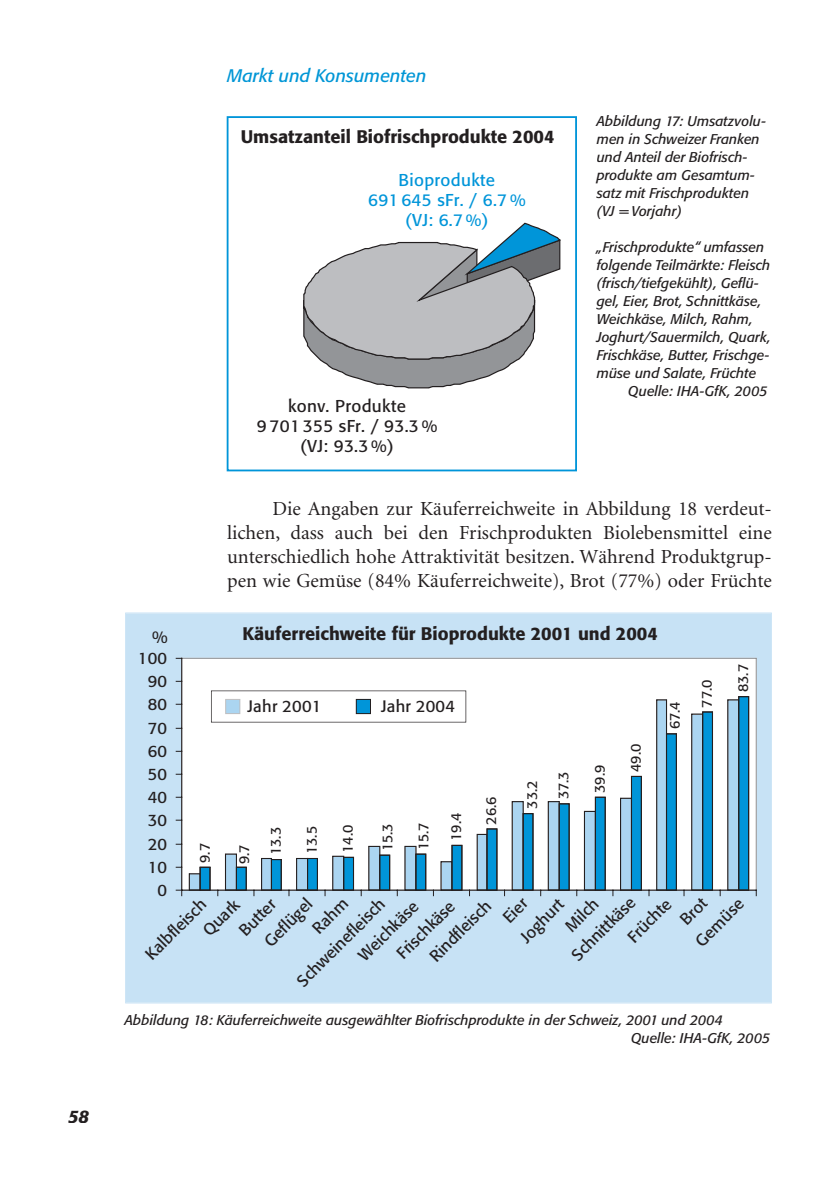
<style>
.page{position:relative;width:840px;height:1191px;background:#fff}
.page>*{position:absolute;margin:0;border:0;box-sizing:border-box;transform-origin:0 0}
.t1{font:20px/24px "Minion";color:#231f20;text-align:justify}
.t2{font:500 18px "Formata BQ";color:#231f20}
.t3{font:italic 18px "Formata BQ";color:#0096d6}
.t4{font:italic 500 18px "Formata BQ";color:#231f20}
.t5{font:17px/20px "Formata BQ";letter-spacing:.02em;color:#231f20;text-align:center}
.t6{font:17px/20px "Formata BQ";letter-spacing:.02em;color:#0095d9;text-align:center}
.t7{font:16.4px/23.8px "Formata BQ";letter-spacing:.02em;color:#231f20}
.t8{font:14.2px/31.2px "Formata BQ";color:#231f20}
.t9{font:italic 14px/18px "Formata BQ";color:#231f20}
</style>
<div class="page">
<svg style="left:226px;top:116px;width:350px;height:355px"></svg>
<div style="left:125px;top:612px;width:646px;height:391px;background:#c7e2f5"></div>
<svg style="left:182px;top:658px;width:574px;height:231px"></svg>
<svg style="left:189px;top:866px;width:21px;height:23px"></svg>
<svg style="left:225px;top:853px;width:22px;height:36px"></svg>
<svg style="left:261px;top:858px;width:21px;height:31px"></svg>
<svg style="left:296px;top:858px;width:22px;height:31px"></svg>
<svg style="left:332px;top:855px;width:22px;height:34px"></svg>
<svg style="left:368px;top:846px;width:22px;height:43px"></svg>
<svg style="left:404px;top:846px;width:22px;height:43px"></svg>
<svg style="left:440px;top:845px;width:22px;height:44px"></svg>
<svg style="left:476px;top:828px;width:21px;height:61px"></svg>
<svg style="left:511px;top:801px;width:22px;height:88px;background:#65a5c7"></svg>
<svg style="left:547px;top:801px;width:22px;height:88px;background:#59a1c6"></svg>
<svg style="left:583px;top:796px;width:22px;height:93px;background:#62a9cd"></svg>
<svg style="left:619px;top:776px;width:22px;height:113px;background:#64add1"></svg>
<svg style="left:655px;top:699px;width:21px;height:190px;background:#6baed0"></svg>
<svg style="left:690px;top:711px;width:22px;height:178px;background:#5da8ce"></svg>
<svg style="left:726px;top:696px;width:22px;height:193px;background:#5da8ce"></svg>
<hr style="left:181px;top:658px;width:1px;height:232px;background:#231f20">
<hr style="left:181px;top:889px;width:575px;height:1px;background:#231f20">
<svg style="left:176px;top:889px;width:6px;height:7px"></svg>
<svg style="left:211px;top:690px;width:255px;height:32px"></svg>
<p class="t4" style="left:68px;top:1105px;width:22px">58</p>
<p class="t3" style="left:227px;top:65px;width:201px">Markt und Konsumenten</p>
<p class="t2" style="left:241px;top:126px;width:315px">Umsatzanteil Biofrischprodukte 2004</p>
<p class="t6" style="left:368px;top:170px;width:159px">Bioprodukte<br>691 645 sFr. / 6.7 % (VJ: 6.7 %)</p>
<p class="t5" style="left:256px;top:396px;width:182px">konv. Produkte<br>9 701 355 sFr. / 93.3 % (VJ: 93.3 %)</p>
<p class="t9" style="left:596px;top:112px;width:170px">Abbildung 17: Umsatzvolu&shy;men in Schweizer Franken und Anteil der Biofrisch&shy;produkte am Gesamtum&shy;satz mit Frischprodukten (VJ = Vorjahr)</p>
<p class="t9" style="left:596px;top:238px;width:175px">„Frischprodukte“ umfassen folgende Teilmärkte: Fleisch (frisch/tiefgekühlt), Geflü&shy;gel, Eier, Brot, Schnittkäse,<br>Weichkäse, Milch, Rahm,<br>Joghurt/Sauermilch, Quark,<br>Frischkäse, Butter, Frischge&shy;müse und Salate, Früchte</p>
<p class="t9" style="left:628px;top:382px;width:141px">Quelle: IHA-GfK, 2005</p>
<p class="t1" style="left:227px;top:497px;width:546px;text-indent:45px">Die Angaben zur Käuferreichweite in Abbildung 18 verdeut&shy;lichen, dass auch bei den Frischprodukten Biolebensmittel eine unterschiedlich hohe Attraktivität besitzen. Während Produktgrup&shy;pen wie Gemüse (84% Käuferreichweite), Brot (77%) oder Früchte</p>
<p class="t5" style="left:152px;top:626px;width:17px">%</p>
<p class="t2" style="left:242px;top:622px;width:416px">Käuferreichweite für Bioprodukte 2001 und 2004</p>
<p class="t7" style="left:138px;top:646px;width:31px">100</p>
<p class="t7" style="left:148px;top:669px;width:21px">90</p>
<p class="t7" style="left:148px;top:692px;width:21px">80</p>
<p class="t7" style="left:148px;top:716px;width:21px">70</p>
<p class="t7" style="left:148px;top:739px;width:21px">60</p>
<p class="t7" style="left:148px;top:762px;width:21px">50</p>
<p class="t7" style="left:148px;top:785px;width:21px">40</p>
<p class="t7" style="left:148px;top:808px;width:21px">30</p>
<p class="t7" style="left:148px;top:832px;width:21px">20</p>
<p class="t7" style="left:148px;top:855px;width:21px">10</p>
<p class="t7" style="left:247px;top:694px;width:75px">Jahr 2001</p>
<p class="t7" style="left:381px;top:694px;width:75px">Jahr 2004</p>
<p class="t8" style="left:189px;top:863px;width:21px;rotate:-90deg">9.7</p>
<p class="t8" style="left:228px;top:864px;width:21px;rotate:-90deg">9.7</p>
<p class="t8" style="left:260px;top:855px;width:30px;rotate:-90deg">13.3</p>
<p class="t8" style="left:296px;top:854px;width:30px;rotate:-90deg">13.5</p>
<p class="t8" style="left:332px;top:853px;width:30px;rotate:-90deg">14.0</p>
<p class="t8" style="left:371px;top:851px;width:30px;rotate:-90deg">15.3</p>
<p class="t8" style="left:408px;top:850px;width:30px;rotate:-90deg">15.7</p>
<p class="t8" style="left:440px;top:841px;width:30px;rotate:-90deg">19.4</p>
<p class="t8" style="left:475px;top:824px;width:30px;rotate:-90deg">26.6</p>
<p class="t8" style="left:516px;top:799px;width:30px;text-indent:-9px;rotate:-90deg">33.2<br>37.3</p>
<p class="t8" style="left:583px;top:793px;width:30px;rotate:-90deg">39.9</p>
<p class="t8" style="left:619px;top:772px;width:30px;rotate:-90deg">49.0</p>
<p class="t8" style="left:659px;top:729px;width:30px;rotate:-90deg">67.4</p>
<p class="t8" style="left:691px;top:707px;width:30px;rotate:-90deg">77.0</p>
<p class="t8" style="left:727px;top:692px;width:30px;rotate:-90deg">83.7</p>
<p class="t7" style="left:157px;top:878px;width:11px">0</p>
<p class="t7" style="left:423px;top:950px;width:81px;rotate:-45deg">Rindfleisch</p>
<p class="t7" style="left:495px;top:911px;width:55px;line-height:26.2px;rotate:-45deg">Eier<br>Joghurt</p>
<p class="t7" style="left:547px;top:931px;width:84px;line-height:25px;text-indent:16px;rotate:-45deg">Milch<br>Schnittkäse</p>
<p class="t7" style="left:180px;top:907px;width:46px;text-indent:-58px;rotate:-45deg">Kalbfleisch<br>Quark</p>
<p class="t7" style="left:291px;top:975px;width:118px;rotate:-45deg">Schweinefleisch</p>
<p class="t7" style="left:656px;top:895px;width:32px;line-height:24.8px;text-indent:-49px;rotate:-45deg">Früchte<br>Brot</p>
<p class="t7" style="left:258px;top:935px;width:62px;rotate:-45deg">Geflügel</p>
<p class="t7" style="left:306px;top:922px;width:44px;rotate:-45deg">Rahm</p>
<p class="t7" style="left:689px;top:935px;width:62px;rotate:-45deg">Gemüse</p>
<p class="t7" style="left:233px;top:924px;width:46px;rotate:-45deg">Butter</p>
<p class="t7" style="left:391px;top:947px;width:76px;rotate:-45deg">Frischkäse</p>
<p class="t7" style="left:352px;top:949px;width:79px;rotate:-45deg">Weichkäse</p>
<p class="t9" style="left:630px;top:1011px;width:141px;text-indent:-506px">Abbildung 18: Käuferreichweite ausgewählter Biofrischprodukte in der Schweiz, 2001 und 2004<br>Quelle: IHA-GfK, 2005</p>
</div>
